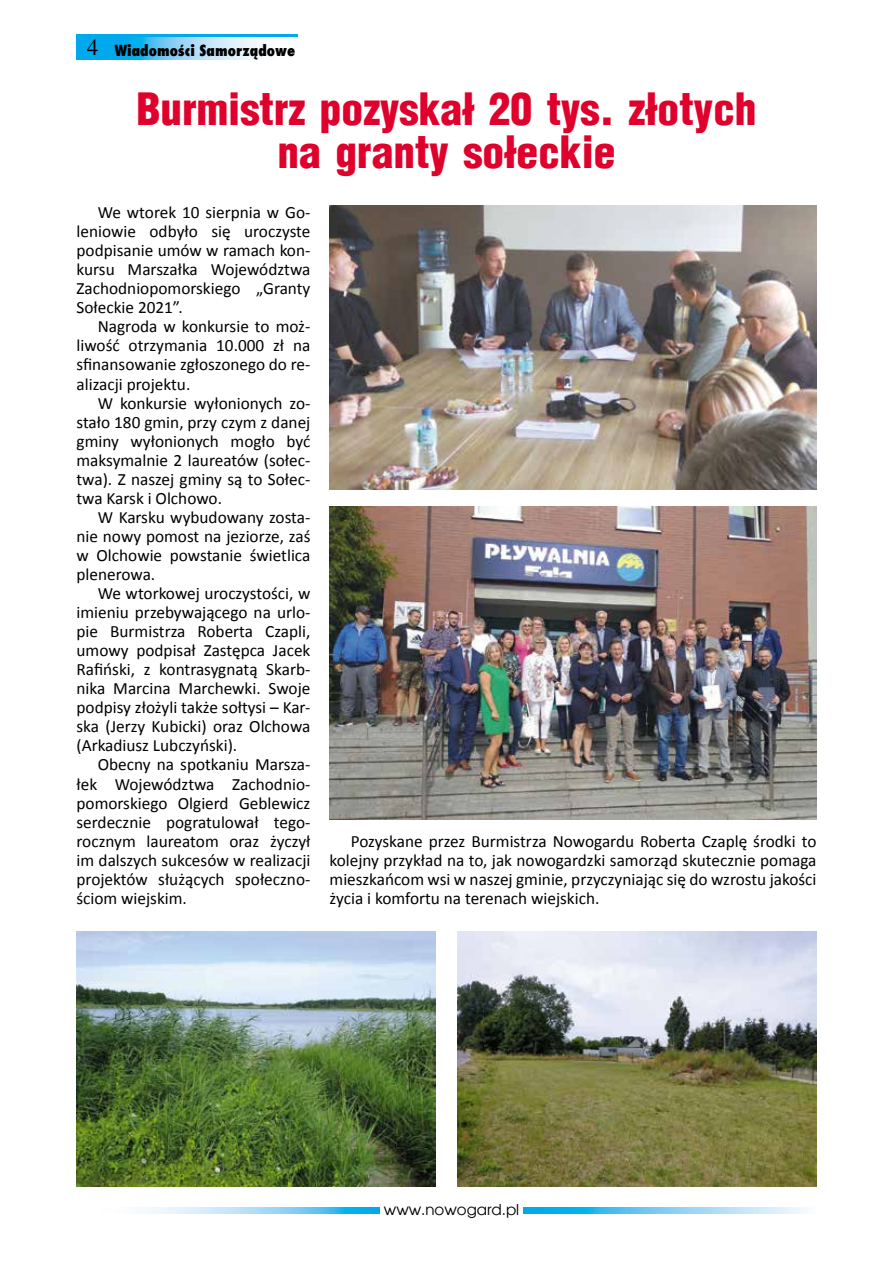
<style>
.page{position:relative;width:893px;height:1263px;background:#fff}
.page>*{position:absolute;margin:0;border:0;box-sizing:border-box;transform-origin:0 0}
.t1{font:900 43.5px/43.5px "Switzerland Cond";color:#df002c;text-align:center}
.t2{font:17.25px/19px "Calibri";color:#000;text-align:justify}
.t3{font:800 15px "Fujiyama";color:#000}
.t4{font:15px "Avalon";color:#000}
.s1{font-family:"Times";font-weight:400;font-size:22.5px}
</style>
<div class="page">
<div style="left:77px;top:34px;width:221px;height:26px;background:#00a8ec"></div>
<svg style="left:138px;top:37px;width:160px;height:23px"></svg>
<svg style="left:147px;top:1207px;width:658px;height:6px"></svg>
<div style="left:380px;top:1203px;width:143px;height:15px;background:#fff"></div>
<img style="left:330px;top:205px;width:486px;height:284px">
<img style="left:330px;top:506px;width:486px;height:313px">
<img style="left:77px;top:931px;width:359px;height:255px">
<img style="left:457px;top:931px;width:359px;height:255px">
<p class="t3" style="left:87px;top:40px;width:210px"><span class="s1">4</span> Wiadomości Samorządowe</p>
<h1 class="t1" style="left:136px;top:86px;width:622px">Burmistrz pozyskał 20 tys. złotych na granty sołeckie</h1>
<p class="t2" style="left:77px;top:202px;width:235px;text-indent:21px">We wtorek 10 sierpnia w Go&shy;leniowie odbyło się uroczyste podpisanie umów w ramach kon&shy;kursu Marszałka Województwa Zachodniopomorskiego „Granty Sołeckie 2021”.</p>
<p class="t2" style="left:77px;top:316px;width:235px;text-indent:21px">Nagroda w konkursie to moż&shy;liwość otrzymania 10.000 zł na sfinansowanie zgłoszonego do re&shy;alizacji projektu.</p>
<p class="t2" style="left:77px;top:392px;width:235px;text-indent:21px">W konkursie wyłonionych zo&shy;stało 180 gmin, przy czym z danej gminy wyłonionych mogło być maksymalnie 2 laureatów (sołec&shy;twa). Z naszej gminy są to Sołec&shy;twa Karsk i Olchowo.</p>
<p class="t2" style="left:77px;top:507px;width:235px;text-indent:21px">W Karsku wybudowany zosta&shy;nie nowy pomost na jeziorze, zaś w Olchowie powstanie świetlica plenerowa.</p>
<p class="t2" style="left:77px;top:583px;width:235px;text-indent:21px">We wtorkowej uroczystości, w imieniu przebywającego na urlo&shy;pie Burmistrza Roberta Czapli, umowy podpisał Zastępca Jacek Rafiński, z kontrasygnatą Skarb&shy;nika Marcina Marchewki. Swoje podpisy złożyli także sołtysi – Kar&shy;ska (Jerzy Kubicki) oraz Olchowa (Arkadiusz Lubczyński).</p>
<p class="t2" style="left:77px;top:754px;width:235px;text-indent:21px">Obecny na spotkaniu Marsza&shy;łek Województwa Zachodnio&shy;pomorskiego Olgierd Geblewicz serdecznie pogratulował tego&shy;rocznym laureatom oraz życzył im dalszych sukcesów w realizacji projektów służących społeczno&shy;ściom wiejskim.</p>
<p class="t2" style="left:330px;top:831px;width:488px;text-indent:21px">Pozyskane przez Burmistrza Nowogardu Roberta Czaplę środki to kolejny przykład na to, jak nowogardzki samorząd skutecznie pomaga mieszkańcom wsi w naszej gminie, przyczyniając się do wzrostu jakości życia i komfortu na terenach wiejskich.</p>
<p class="t4" style="left:384px;top:1200px;width:137px">www.nowogard.pl</p>
</div>
